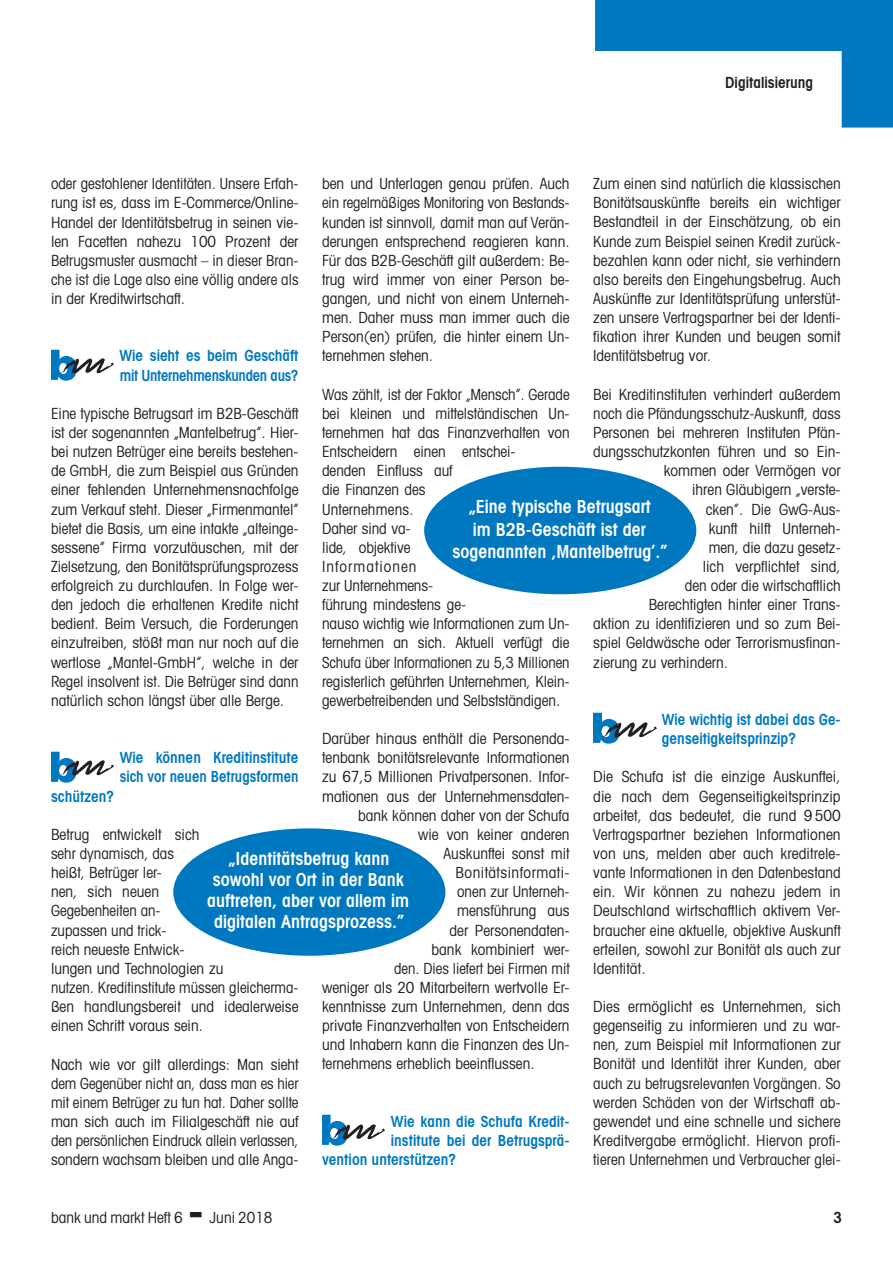
<style>
.page{position:relative;width:893px;height:1263px;background:#fff}
.page>*{position:absolute;margin:0;border:0;box-sizing:border-box;transform-origin:0 0}
.Zitat{font:600 condensed 18px/21px "Avant Garde";color:#fff;text-align:center}
.Fließtext{font:condensed 15.3px/19.2px "Avant Garde";color:#231f20;text-align:justify}
.Interview_Logo_als_I{font:600 condensed 15.3px/19.2px "Avant Garde";color:#0078c0}
.Interview_Logo_als_I-2{font:600 condensed 15.3px/19.2px "Avant Garde";letter-spacing:-.02em;color:#0078c0}
.Fließtext-2{font:condensed 15.3px "Avant Garde";color:#231f20;scale:.96 1}
.Fließtext-3{font:condensed 15.3px "Avant Garde";letter-spacing:.03em;color:#231f20}
.t1{font:600 condensed 15.3px "Avant Garde";color:#231f20}
</style>
<div class="page">
<svg style="left:595px;top:0;width:298px;height:128px"></svg>
<img style="left:51px;top:349px;width:24px;height:31px">
<img style="left:58px;top:357px;width:56px;height:19px">
<img style="left:51px;top:751px;width:24px;height:31px">
<img style="left:58px;top:758px;width:56px;height:20px">
<img style="left:322px;top:1115px;width:24px;height:31px">
<img style="left:329px;top:1122px;width:56px;height:19px">
<img style="left:593px;top:713px;width:25px;height:31px">
<img style="left:600px;top:720px;width:57px;height:19px">
<div style="left:424px;top:467px;width:272px;height:127px;background:#0078c0;border-radius:50%"></div>
<div style="left:173px;top:828px;width:272px;height:128px;background:#0078c0;border-radius:50%"></div>
<p class="t1" style="left:725px;top:74px;width:89px">Digitalisierung</p>
<p class="Fließtext" style="left:593px;top:174px;width:249px">Zum einen sind natürlich die klassischen Bonitätsauskünfte bereits ein wichtiger Bestandteil in der Einschätzung, ob ein Kunde zum Beispiel seinen Kredit zurück&shy;bezahlen kann oder nicht, sie verhindern also bereits den Eingehungsbetrug. Auch Auskünfte zur Identitätsprüfung unterstüt&shy;zen unsere Vertragspartner bei der Identi&shy;fikation ihrer Kunden und beugen somit Identitätsbetrug vor.</p>
<p class="Fließtext" style="left:593px;top:384px;width:249px">Bei Kreditinstituten verhindert außerdem</p>
<p class="Fließtext" style="left:593px;top:403px;width:249px">noch die Pfändungsschutz-Auskunft, dass</p>
<p class="Fließtext" style="left:593px;top:423px;width:249px">Personen bei mehreren Instituten Pfän-</p>
<p class="Fließtext" style="left:593px;top:442px;width:249px">dungsschutzkonten führen und so Ein-</p>
<p class="Fließtext" style="left:664px;top:461px;width:178px">kommen oder Vermögen vor</p>
<p class="Fließtext" style="left:692px;top:480px;width:150px">ihren Gläubigern „verste-</p>
<p class="Fließtext" style="left:706px;top:499px;width:136px">cken”. Die GwG-Aus-</p>
<p class="Fließtext" style="left:709px;top:518px;width:133px">kunft hilft Unterneh-</p>
<p class="Fließtext" style="left:709px;top:537px;width:133px">men, die dazu gesetz-</p>
<p class="Fließtext" style="left:703px;top:556px;width:140px">lich verpflichtet sind,</p>
<p class="Fließtext" style="left:685px;top:576px;width:158px">den oder die wirtschaftlich</p>
<p class="Fließtext" style="left:649px;top:595px;width:194px">Berechtigten hinter einer Trans-</p>
<p class="Fließtext" style="left:593px;top:614px;width:249px">aktion zu identifizieren und so zum Bei-</p>
<p class="Fließtext" style="left:593px;top:633px;width:249px">spiel Geldwäsche oder Terrorismusfinan-</p>
<p class="Fließtext" style="left:593px;top:652px;width:136px">zierung zu verhindern.</p>
<p class="Fließtext" style="left:51px;top:174px;width:249px">oder gestohlener Identitäten. Unsere Erfah&shy;rung ist es, dass im E-Commerce/Online-Handel der Identitätsbetrug in seinen vie&shy;len Facetten nahezu 100 Prozent der Betrugsmuster ausmacht – in dieser Bran&shy;che ist die Lage also eine völlig andere als in der Kreditwirtschaft.</p>
<p class="Fließtext" style="left:322px;top:174px;width:249px">ben und Unterlagen genau prüfen. Auch ein regelmäßiges Monitoring von Bestands&shy;kunden ist sinnvoll, damit man auf Verän&shy;derungen entsprechend reagieren kann.<br>Für das B2B-Geschäft gilt außerdem: Be&shy;trug wird immer von einer Person be&shy;gangen, und nicht von einem Unterneh&shy;men. Daher muss man immer auch die Person(en) prüfen, die hinter einem Un&shy;ternehmen stehen.</p>
<p class="Fließtext" style="left:322px;top:384px;width:249px;text-align:left">Was zählt, ist der Faktor „Mensch”. Gerade bei kleinen und mittelständischen Un&shy;ternehmen hat das Finanzverhalten von<br>Entscheidern einen entschei-<br>denden Einfluss auf<br>die Finanzen des<br>Unternehmens.<br>Daher sind va-<br>lide, objektive<br>Informationen<br>zur Unternehmens-<br>führung mindestens ge-<br>nauso wichtig wie Informationen zum Un&shy;ternehmen an sich. Aktuell verfügt die<br>Schufa über Informationen zu 5,3 Millionen registerlich geführten Unternehmen, Klein&shy;gewerbetreibenden und Selbstständigen.</p>
<p class="Fließtext" style="left:322px;top:729px;width:249px">Darüber hinaus enthält die Personenda-</p>
<p class="Fließtext" style="left:322px;top:748px;width:249px">tenbank bonitätsrelevante Informationen</p>
<p class="Fließtext" style="left:322px;top:767px;width:249px">zu 67,5 Millionen Privatpersonen. Infor-</p>
<p class="Fließtext" style="left:322px;top:786px;width:249px">mationen aus der Unternehmensdaten-</p>
<p class="Fließtext" style="left:358px;top:805px;width:213px">bank können daher von der Schufa</p>
<p class="Fließtext" style="left:418px;top:824px;width:153px">wie von keiner anderen</p>
<p class="Fließtext" style="left:444px;top:843px;width:128px">Auskunftei sonst mit</p>
<p class="Fließtext-3" style="left:456px;top:863px;width:116px">Bonitätsinformati-</p>
<p class="Fließtext" style="left:457px;top:882px;width:114px">onen zur Unterneh-</p>
<p class="Fließtext" style="left:457px;top:901px;width:114px">mensführung aus</p>
<p class="Fließtext" style="left:450px;top:920px;width:122px">der Personendaten-</p>
<p class="Fließtext" style="left:432px;top:939px;width:140px">bank kombiniert wer-</p>
<p class="Fließtext-2" style="left:394px;top:959px;width:184px">den. Dies liefert bei Firmen mit</p>
<p class="Fließtext" style="left:322px;top:977px;width:249px">weniger als 20 Mitarbeitern wertvolle Er-</p>
<p class="Fließtext" style="left:322px;top:997px;width:249px">kenntnisse zum Unternehmen, denn das</p>
<p class="Fließtext" style="left:322px;top:1016px;width:249px">private Finanzverhalten von Entscheidern</p>
<p class="Fließtext" style="left:322px;top:1035px;width:249px">und Inhabern kann die Finanzen des Un-</p>
<p class="Fließtext" style="left:322px;top:1054px;width:214px">ternehmens erheblich beeinflussen.</p>
<p class="Interview_Logo_als_I-2" style="left:120px;top:346px;width:180px">Wie sieht es beim Geschäft mit Unternehmenskunden aus?</p>
<p class="Fließtext" style="left:51px;top:403px;width:249px">Eine typische Betrugsart im B2B-Geschäft ist der sogenannten „Mantelbetrug”. Hier&shy;bei nutzen Betrüger eine bereits bestehen&shy;de GmbH, die zum Beispiel aus Gründen einer fehlenden Unternehmensnachfolge zum Verkauf steht. Dieser „Firmenmantel” bietet die Basis, um eine intakte „alteinge&shy;sessene” Firma vorzutäuschen, mit der Zielsetzung, den Bonitätsprüfungsprozess erfolgreich zu durchlaufen. In Folge wer&shy;den jedoch die erhaltenen Kredite nicht bedient. Beim Versuch, die Forderungen einzutreiben, stößt man nur noch auf die wertlose „Mantel-GmbH”, welche in der Regel insolvent ist. Die Betrüger sind dann natürlich schon längst über alle Berge.</p>
<p class="Zitat" style="left:452px;top:495px;width:217px;line-height:22.5px">„Eine typische Betrugsart<br>im B2B-Geschäft ist der sogenannten ,Mantelbetrug’.”</p>
<p class="Interview_Logo_als_I" style="left:662px;top:710px;width:180px">Wie wichtig ist dabei das Ge&shy;genseitigkeitsprinzip?</p>
<p class="Fließtext" style="left:593px;top:767px;width:249px">Die Schufa ist die einzige Auskunftei, die nach dem Gegenseitigkeitsprinzip arbeitet, das bedeutet, die rund 9500<br>Vertragspartner beziehen Informationen von uns, melden aber auch kreditrele&shy;vante Informationen in den Datenbestand ein. Wir können zu nahezu jedem in Deutschland wirtschaftlich aktivem Ver&shy;braucher eine aktuelle, objektive Auskunft erteilen, sowohl zur Bonität als auch zur Identität.</p>
<p class="Fließtext" style="left:593px;top:997px;width:249px">Dies ermöglicht es Unternehmen, sich gegenseitig zu informieren und zu war&shy;nen, zum Beispiel mit Informationen zur Bonität und Identität ihrer Kunden, aber auch zu betrugsrelevanten Vorgängen. So werden Schäden von der Wirtschaft ab&shy;gewendet und eine schnelle und sichere Kreditvergabe ermöglicht. Hiervon profi&shy;tieren Unternehmen und Verbraucher glei-</p>
<p class="Interview_Logo_als_I" style="left:120px;top:748px;width:180px">Wie können Kreditinstitute sich vor neuen Betrugsformen</p>
<p class="Interview_Logo_als_I" style="left:51px;top:786px;width:65px">schützen?</p>
<p class="Fließtext" style="left:51px;top:824px;width:249px;text-align:left">Betrug entwickelt sich<br>sehr dynamisch, das<br>heißt, Betrüger ler-<br>nen, sich neuen<br>Gegebenheiten an-<br>zupassen und trick-<br>reich neueste Entwick-<br>lungen und Technologien zu<br>nutzen. Kreditinstitute müssen gleicherma&shy;ßen handlungsbereit und idealerweise einen Schritt voraus sein.</p>
<p class="Fließtext" style="left:51px;top:1054px;width:249px">Nach wie vor gilt allerdings: Man sieht dem Gegenüber nicht an, dass man es hier mit einem Betrüger zu tun hat. Daher sollte man sich auch im Filialgeschäft nie auf den persönlichen Eindruck allein verlassen, sondern wachsam bleiben und alle Anga-</p>
<p class="Zitat" style="left:207px;top:847px;width:204px">„Identitätsbetrug kann sowohl vor Ort in der Bank auftreten, aber vor allem im digitalen Antragsprozess.”</p>
<p class="Interview_Logo_als_I" style="left:391px;top:1111px;width:179px">Wie kann die Schufa Kredit-</p>
<p class="Interview_Logo_als_I" style="left:391px;top:1131px;width:180px">institute bei der Betrugsprä-</p>
<p class="Interview_Logo_als_I" style="left:322px;top:1150px;width:136px">vention unterstützen?</p>
<p class="Fließtext" style="left:51px;top:1207px;width:133px">bank und markt Heft 6</p>
<p class="Fließtext" style="left:209px;top:1207px;width:65px">Juni 2018</p>
<p class="t1" style="left:833px;top:1208px;width:10px">3</p>
</div>
